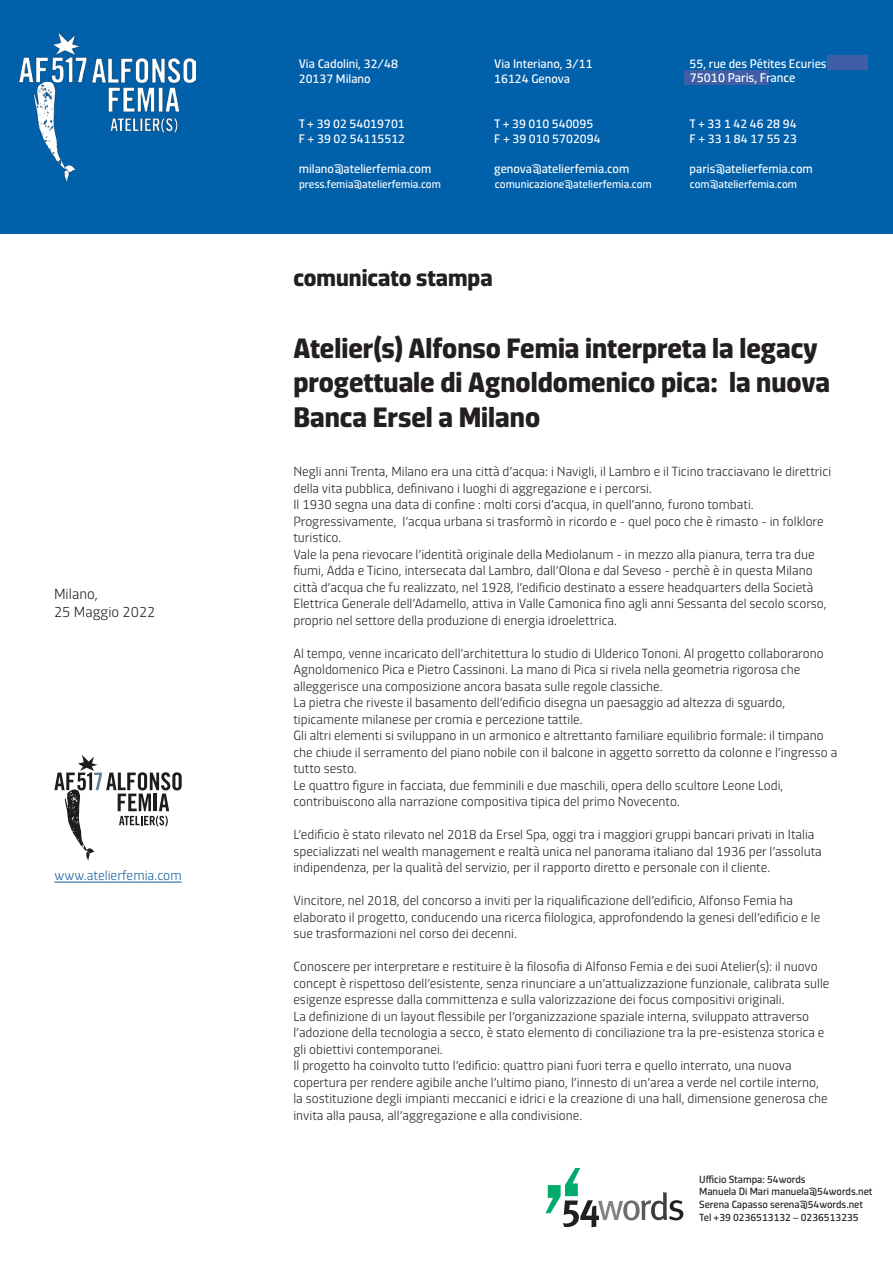
<style>
.page{position:relative;width:893px;height:1263px;background:#fff}
.page>*{position:absolute;margin:0;border:0;box-sizing:border-box;transform-origin:0 0}
.t1{font:700 28.5px/34.2px "Dic Sans";color:#231f20}
.t2{font:700 24px "Dic Sans";color:#231f20}
.t3{font:300 15px "Dic Sans";color:#231f20}
.t4{font:300 13.8px "Dic Sans";color:#175d9e}
.t5{font:300 13.5px/16.5px "Dic Sans";color:#231f20}
.t6{font:12.75px "Dic Sans";color:#fff}
.t7{font:12.6px/15px "Dic Sans";color:#fff}
.t8{font:11.25px "Dic Sans";color:#fff}
.t9{font:10.5px/12.6px "Dic Sans";color:#231f20}
</style>
<div class="page">
<div style="left:0;top:0;width:893px;height:233px;background:#0060aa"></div>
<img style="left:20px;top:32px;width:175px;height:149px">
<svg style="left:545px;top:1168px;width:138px;height:59px"></svg>
<div style="left:685px;top:71px;width:84px;height:14px;background:#3e5ea5"></div>
<svg style="left:54px;top:755px;width:128px;height:105px"></svg>
<hr style="left:54px;top:882px;width:128px;height:1px;background:#175d9e">
<div style="left:827px;top:56px;width:40px;height:14px;background:#3e5ea5"></div>
<p class="t3" style="left:54px;top:583px;width:46px">Milano,</p>
<p class="t3" style="left:54px;top:601px;width:103px">25 Maggio 2022</p>
<p class="t4" style="left:54px;top:866px;width:129px">www.atelierfemia.com</p>
<p class="t7" style="left:299px;top:55px;width:101px">Via Cadolini, 32/48<br>20137 Milano</p>
<p class="t7" style="left:299px;top:116px;width:108px">T + 39 02 54019701<br>F + 39 02 54115512</p>
<p class="t7" style="left:299px;top:161px;width:134px">milano@atelierfemia.com</p>
<p class="t7" style="left:494px;top:55px;width:100px">Via Interiano, 3/11<br>16124 Genova</p>
<p class="t7" style="left:494px;top:116px;width:108px">T + 39 010 540095<br>F + 39 010 5702094</p>
<p class="t7" style="left:494px;top:161px;width:137px">genova@atelierfemia.com</p>
<p class="t7" style="left:690px;top:55px;width:173px">55, rue des Pétites Ecuries75010<br>Paris, France</p>
<p class="t7" style="left:690px;top:116px;width:109px">T + 33 1 42 46 28 94<br>F + 33 1 84 17 55 23</p>
<p class="t7" style="left:690px;top:161px;width:125px">paris@atelierfemia.com</p>
<p class="t6" style="left:690px;top:69px;width:107px">75010 Paris, France</p>
<p class="t8" style="left:299px;top:176px;width:143px">press.femia@atelierfemia.com</p>
<p class="t8" style="left:495px;top:176px;width:158px">comunicazione@atelierfemia.com</p>
<p class="t8" style="left:690px;top:176px;width:109px">com@atelierfemia.com</p>
<p class="t2" style="left:293px;top:260px;width:201px">comunicato stampa</p>
<p class="t1" style="left:293px;top:331px;width:538px">Atelier(s) Alfonso Femia interpreta la legacy progettuale di Agnoldomenico pica: la nuova<br>Banca Ersel a Milano</p>
<p class="t5" style="left:293px;top:463px;width:539px">Negli anni Trenta, Milano era una città d’acqua: i Navigli, il Lambro e il Ticino tracciavano le direttrici della vita pubblica, definivano i luoghi di aggregazione e i percorsi.</p>
<p class="t5" style="left:293px;top:496px;width:532px">Il 1930 segna una data di confine : molti corsi d’acqua, in quell’anno, furono tombati.<br>Progressivamente, l’acqua urbana si trasformò in ricordo e - quel poco che è rimasto - in folklore turistico.</p>
<p class="t5" style="left:293px;top:545px;width:535px">Vale la pena rievocare l’identità originale della Mediolanum - in mezzo alla pianura, terra tra due fiumi, Adda e Ticino, intersecata dal Lambro, dall’Olona e dal Seveso - perchè è in questa Milano città d’acqua che fu realizzato, nel 1928, l’edificio destinato a essere headquarters della Società Elettrica Generale dell’Adamello, attiva in Valle Camonica fino agli anni Sessanta del secolo scorso, proprio nel settore della produzione di energia idroelettrica.</p>
<p class="t5" style="left:293px;top:644px;width:532px">Al tempo, venne incaricato dell’architettura lo studio di Ulderico Tononi. Al progetto collaborarono<br>Agnoldomenico Pica e Pietro Cassinoni. La mano di Pica si rivela nella geometria rigorosa che alleggerisce una composizione ancora basata sulle regole classiche.</p>
<p class="t5" style="left:293px;top:694px;width:493px">La pietra che riveste il basamento dell’edificio disegna un paesaggio ad altezza di sguardo, tipicamente milanese per cromia e percezione tattile.</p>
<p class="t5" style="left:293px;top:727px;width:545px">Gli altri elementi si sviluppano in un armonico e altrettanto familiare equilibrio formale: il timpano che chiude il serramento del piano nobile con il balcone in aggetto sorretto da colonne e l’ingresso a tutto sesto.</p>
<p class="t5" style="left:293px;top:776px;width:492px">Le quattro figure in facciata, due femminili e due maschili, opera dello scultore Leone Lodi, contribuiscono alla narrazione compositiva tipica del primo Novecento.</p>
<p class="t5" style="left:293px;top:826px;width:530px">L’edificio è stato rilevato nel 2018 da Ersel Spa, oggi tra i maggiori gruppi bancari privati in Italia specializzati nel wealth management e realtà unica nel panorama italiano dal 1936 per l’assoluta indipendenza, per la qualità del servizio, per il rapporto diretto e personale con il cliente.</p>
<p class="t5" style="left:293px;top:892px;width:528px">Vincitore, nel 2018, del concorso a inviti per la riqualificazione dell’edificio, Alfonso Femia ha elaborato il progetto, conducendo una ricerca filologica, approfondendo la genesi dell’edificio e le sue trasformazioni nel corso dei decenni.</p>
<p class="t5" style="left:293px;top:958px;width:538px">Conoscere per interpretare e restituire è la filosofia di Alfonso Femia e dei suoi Atelier(s): il nuovo concept è rispettoso dell’esistente, senza rinunciare a un’attualizzazione funzionale, calibrata sulle esigenze espresse dalla committenza e sulla valorizzazione dei focus compositivi originali.</p>
<p class="t5" style="left:293px;top:1007px;width:533px">La definizione di un layout flessibile per l’organizzazione spaziale interna, sviluppato attraverso l’adozione della tecnologia a secco, è stato elemento di conciliazione tra la pre-esistenza storica e gli obiettivi contemporanei.</p>
<p class="t5" style="left:293px;top:1057px;width:536px">Il progetto ha coinvolto tutto l’edificio: quattro piani fuori terra e quello interrato, una nuova copertura per rendere agibile anche l’ultimo piano, l’innesto di un’area a verde nel cortile interno, la sostituzione degli impianti meccanici e idrici e la creazione di una hall, dimensione generosa che invita alla pausa, all’aggregazione e alla condivisione.</p>
<p class="t9" style="left:699px;top:1172px;width:175px">Ufficio Stampa: 54words<br>Manuela Di Mari manuela@54words.net<br>Serena Capasso serena@54words.net<br>Tel +39 0236513132 – 0236513235</p>
</div>
